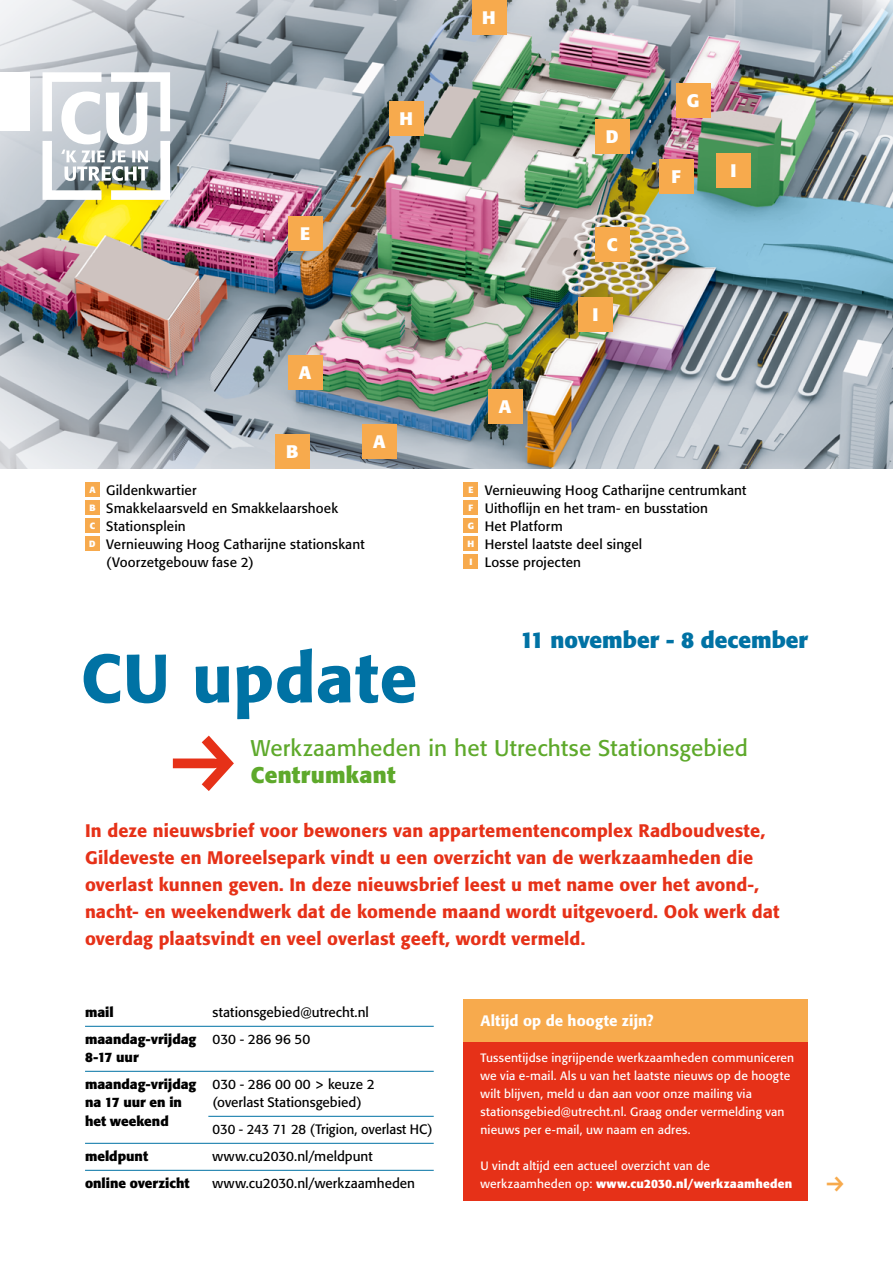
<style>
.page{position:relative;width:893px;height:1263px;background:#fff}
.page>*{position:absolute;margin:0;border:0;box-sizing:border-box;transform-origin:0 0}
._01_Kop{font:500 67.5px "Formata BQ";letter-spacing:.01em;color:#0072a4}
._02_Quote{font:22.5px/27px "Formata BQ";letter-spacing:.01em;color:#5ea92b}
.t1{font:700 22.5px "Formata BQ";color:#0072a4}
._04_Intro{font:500 18px/27px "Formata BQ";letter-spacing:.01em;color:#e63118}
.t2{font:700 18px "Formata BQ";color:#fff}
._07_Kadertekst{font:500 15px "Formata BQ";letter-spacing:.005em;color:#fff}
._05_Bodytekst{font:13.5px/18px "Formata BQ";letter-spacing:.01em;color:#000}
._05_Bodytekst-2{font:700 13.5px/18px "Formata BQ";color:#000}
._07_Kadertekst-2{font:12px/18px "Formata BQ";letter-spacing:.015em;color:#fff}
.s1{font-weight:700}
.s2{font-weight:400}
</style>
<div class="page">
<img style="left:0;top:0;width:893px;height:468px">
<div style="left:676px;top:83px;width:34px;height:34px;background:#f7aa4d"></div>
<div style="left:716px;top:153px;width:34px;height:34px;background:#f7aa4d"></div>
<div style="left:578px;top:297px;width:34px;height:34px;background:#f7aa4d"></div>
<div style="left:362px;top:424px;width:34px;height:34px;background:#f7aa4d"></div>
<div style="left:275px;top:434px;width:34px;height:34px;background:#f7aa4d"></div>
<div style="left:288px;top:355px;width:34px;height:34px;background:#f7aa4d"></div>
<div style="left:488px;top:389px;width:34px;height:34px;background:#f7aa4d"></div>
<div style="left:595px;top:227px;width:34px;height:34px;background:#f7aa4d"></div>
<div style="left:659px;top:159px;width:34px;height:34px;background:#f7aa4d"></div>
<div style="left:595px;top:119px;width:34px;height:34px;background:#f7aa4d"></div>
<div style="left:288px;top:216px;width:34px;height:34px;background:#f7aa4d"></div>
<div style="left:472px;top:0;width:34px;height:34px;background:#f7aa4d"></div>
<div style="left:389px;top:101px;width:34px;height:34px;background:#f7aa4d"></div>
<div style="left:463px;top:999px;width:345px;height:202px;background:#e63118"></div>
<div style="left:463px;top:999px;width:345px;height:43px;background:#f7aa4d"></div>
<div style="left:85px;top:482px;width:15px;height:15px;background:#f7aa4d"></div>
<div style="left:85px;top:500px;width:15px;height:15px;background:#f7aa4d"></div>
<div style="left:85px;top:518px;width:15px;height:15px;background:#f7aa4d"></div>
<div style="left:85px;top:536px;width:15px;height:15px;background:#f7aa4d"></div>
<div style="left:463px;top:482px;width:15px;height:15px;background:#f7aa4d"></div>
<div style="left:463px;top:500px;width:15px;height:15px;background:#f7aa4d"></div>
<div style="left:463px;top:518px;width:15px;height:15px;background:#f7aa4d"></div>
<div style="left:463px;top:536px;width:15px;height:15px;background:#f7aa4d"></div>
<div style="left:463px;top:554px;width:15px;height:15px;background:#f7aa4d"></div>
<hr style="left:85px;top:1026px;width:349px;height:1px;background:#0072a4">
<hr style="left:85px;top:1071px;width:349px;height:1px;background:#0072a4">
<hr style="left:208px;top:1116px;width:226px;height:1px;background:#0072a4">
<hr style="left:85px;top:1143px;width:349px;height:1px;background:#0072a4">
<hr style="left:85px;top:1170px;width:349px;height:1px;background:#0072a4">
<svg style="left:43px;top:72px;width:127px;height:128px"></svg>
<div style="left:0;top:72px;width:30px;height:59px;background:#fff"></div>
<h3 class="t2" style="left:300px;top:222px;width:12px">E</h3>
<h3 class="t2" style="left:399px;top:107px;width:15px">H</h3>
<h3 class="t2" style="left:299px;top:361px;width:14px">A</h3>
<h3 class="t2" style="left:286px;top:440px;width:14px">B</h3>
<h3 class="t2" style="left:373px;top:430px;width:14px">A</h3>
<p class="_05_Bodytekst" style="left:89px;top:481px;width:109px"><sup>A</sup> Gildenkwartier</p>
<p class="_05_Bodytekst" style="left:89px;top:499px;width:250px"><sup>B</sup> Smakkelaarsveld en Smakkelaarshoek</p>
<p class="_05_Bodytekst" style="left:90px;top:517px;width:98px"><sup>C</sup> Stationsplein</p>
<p class="_05_Bodytekst" style="left:89px;top:535px;width:277px"><sup>D</sup> Vernieuwing Hoog Catharijne stationskant</p>
<p class="_05_Bodytekst" style="left:106px;top:553px;width:149px">(Voorzetgebouw fase 2)</p>
<h3 class="t2" style="left:482px;top:6px;width:15px">H</h3>
<h3 class="t2" style="left:499px;top:395px;width:14px">A</h3>
<h3 class="t2" style="left:606px;top:125px;width:14px">D</h3>
<h3 class="t2" style="left:607px;top:233px;width:12px">C</h3>
<h3 class="t2" style="left:592px;top:303px;width:7px">I</h3>
<h3 class="t2" style="left:687px;top:89px;width:14px">G</h3>
<h3 class="t2" style="left:671px;top:166px;width:11px">F</h3>
<h3 class="t2" style="left:730px;top:159px;width:7px">I</h3>
<p class="_05_Bodytekst" style="left:468px;top:481px;width:280px"><sup>E</sup> Vernieuwing Hoog Catharijne centrumkant<br><sup>F</sup> Uithoflijn en het tram- en busstation<br><sup>G</sup> Het Platform<br><sup>H</sup> Herstel laatste deel singel<br><sup>I</sup> Losse projecten</p>
<p class="t1" style="left:520px;top:626px;width:289px">11 november - 8 december</p>
<h1 class="_01_Kop" style="left:81px;top:637px;width:338px">CU update</h1>
<p class="_02_Quote" style="left:251px;top:735px;width:499px">Werkzaamheden in het Utrechtse Stationsgebied<br><span class="s1">Centrumkant</span></p>
<p class="_04_Intro" style="left:85px;top:817px;width:696px">In deze nieuwsbrief voor bewoners van appartementencomplex Radboudveste, Gildeveste en Moreelsepark vindt u een overzicht van de werkzaamheden die overlast kunnen geven. In deze nieuwsbrief leest u met name over het avond-, nacht- en weekendwerk dat de komende maand wordt uitgevoerd. Ook werk dat overdag plaatsvindt en veel overlast geeft, wordt vermeld.</p>
<p class="_05_Bodytekst-2" style="left:85px;top:1003px;width:30px">mail</p>
<p class="_05_Bodytekst" style="left:213px;top:1003px;width:158px">stationsgebied@utrecht.nl</p>
<p class="_05_Bodytekst-2" style="left:85px;top:1030px;width:227px">maandag-vrijdag <span class="s2">030 - 286 96 50<br></span>8-17 uur</p>
<p class="_05_Bodytekst" style="left:85px;top:1075px;width:291px"><span class="s1">maandag-vrijdag</span> 030 - 286 00 00 &gt; keuze 2</p>
<p class="_05_Bodytekst-2" style="left:85px;top:1093px;width:98px">na 17 uur en in</p>
<p class="_05_Bodytekst" style="left:213px;top:1093px;width:151px">(overlast Stationsgebied)</p>
<p class="_05_Bodytekst-2" style="left:85px;top:1112px;width:85px">het weekend</p>
<p class="_05_Bodytekst" style="left:213px;top:1120px;width:222px">030 - 243 71 28 (Trigion, overlast HC)</p>
<p class="_05_Bodytekst-2" style="left:85px;top:1147px;width:65px">meldpunt</p>
<p class="_05_Bodytekst" style="left:213px;top:1147px;width:162px">www.cu2030.nl/meldpunt</p>
<p class="_05_Bodytekst-2" style="left:85px;top:1174px;width:106px">online overzicht</p>
<p class="_05_Bodytekst" style="left:213px;top:1174px;width:204px">www.cu2030.nl/werkzaamheden</p>
<p class="_07_Kadertekst" style="left:480px;top:1012px;width:175px">Altijd op de hoogte zijn?</p>
<p class="_07_Kadertekst-2" style="left:480px;top:1049px;width:315px">Tussentijdse ingrijpende werkzaamheden communiceren we via e-mail. Als u van het laatste nieuws op de hoogte wilt blijven, meld u dan aan voor onze mailing via stationsgebied@utrecht.nl. Graag onder vermelding van nieuws per e-mail, uw naam en adres.</p>
<p class="_07_Kadertekst-2" style="left:480px;top:1157px;width:313px">U vindt altijd een actueel overzicht van de werkzaamheden op: <span class="s1">www.cu2030.nl/werkzaamheden</span></p>
</div>
